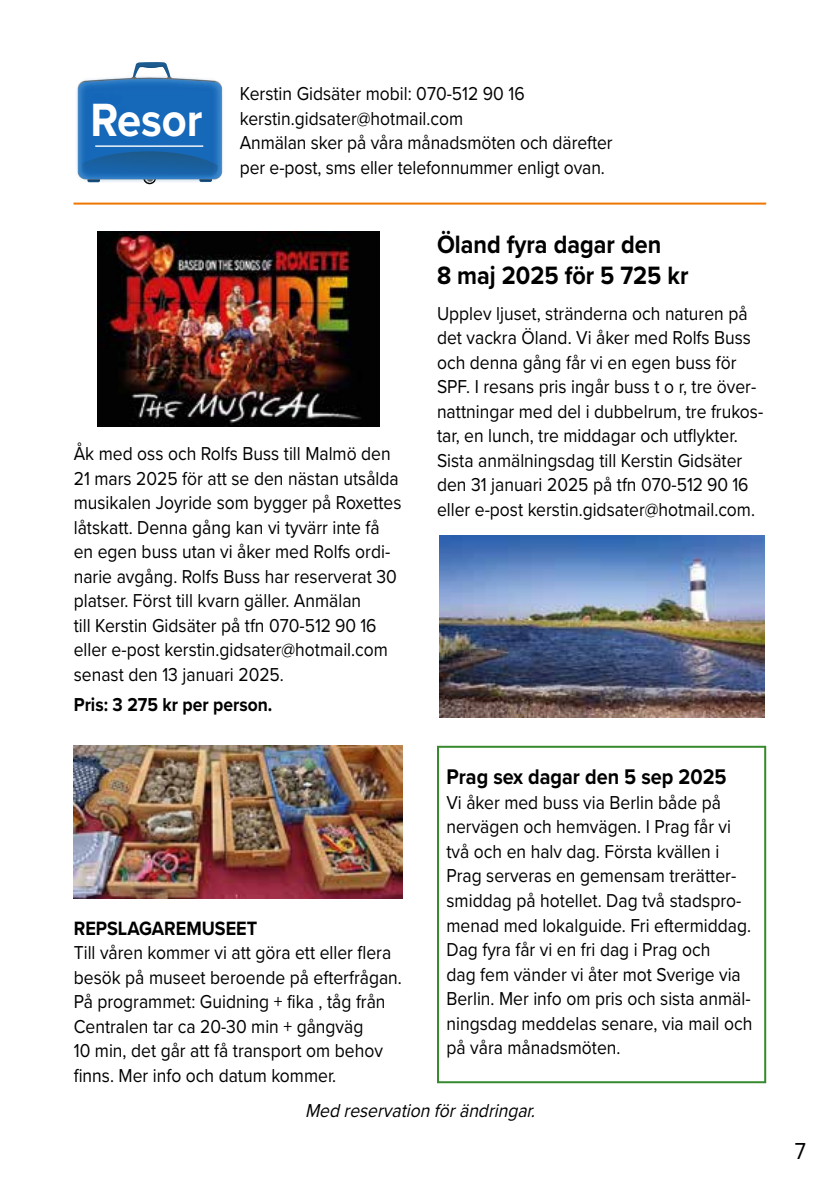
<style>
.page{position:relative;width:840px;height:1191px;background:#fff}
.page>*{position:absolute;margin:0;border:0;box-sizing:border-box;transform-origin:0 0}
.t1{font:700 48.4px "Proxima Nova";color:#fff;scale:.9 1}
.t2{font:700 26px/31.2px "Proxima Nova";color:#000;scale:.9 1}
.t3{font:24px "Proxima Nova";color:#000;scale:.9 1}
.t4{font:700 22px "Proxima Nova";color:#000;scale:.9 1}
.t5{font:700 20px "Proxima Nova";color:#000;scale:.9 1}
.t6{font:19.4px/24.6px "Proxima Nova";color:#000;scale:.9 1}
.t7{font:italic 19.4px "Proxima Nova";color:#000;scale:.9 1}
.t8{font:700 19.4px "Proxima Nova";color:#000;scale:.9 1}
</style>
<div class="page">
<img style="left:76px;top:88px;width:147px;height:97px">
<svg style="left:77px;top:62px;width:145px;height:121px"></svg>
<hr style="left:95px;top:145px;width:108px;height:2px;background:#fff">
<hr style="left:73px;top:203px;width:692px;height:2px;background:#ee7601">
<img style="left:98px;top:232px;width:281px;height:194px">
<img style="left:439px;top:535px;width:324px;height:183px">
<img style="left:74px;top:746px;width:329px;height:152px">
<div style="left:437px;top:746px;width:328px;height:337px;border:2px solid #368a2d"></div>
<h1 class="t1" style="left:90px;top:84px;width:126px">Resor</h1>
<p class="t6" style="left:240px;top:81px;width:415px">Kerstin Gidsäter mobil: 070-512 90 16 kerstin.gidsater@hotmail.com<br>Anmälan sker på våra månadsmöten och därefter per e-post, sms eller telefonnummer enligt ovan.--</p>
<p class="t6" style="left:74px;top:440px;width:365px">Åk med oss och Rolfs Buss till Malmö den 21 mars 2025 för att se den nästan utsålda musikalen Joyride som bygger på Roxettes låtskatt. Denna gång kan vi tyvärr inte få en egen buss utan vi åker med Rolfs ordi&shy;narie avgång. Rolfs Buss har reserverat 30 platser. Först till kvarn gäller. Anmälan<br>till Kerstin Gidsäter på tfn 070-512 90 16 eller e-post kerstin.gidsater@hotmail.com senast den 13 januari 2025.</p>
<p class="t8" style="left:74px;top:690px;width:222px">Pris: 3 275 kr per person.</p>
<p class="t5" style="left:74px;top:913px;width:205px">REPSLAGAREMUSEET</p>
<p class="t6" style="left:74px;top:939px;width:366px">Till våren kommer vi att göra ett eller flera besök på museet beroende på efterfrågan.<br>På programmet: Guidning + fika , tåg från Centralen tar ca 20-30 min + gångväg<br>10 min, det går att få transport om behov finns. Mer info och datum kommer.</p>
<h2 class="t2" style="left:437px;top:228px;width:281px">Öland fyra dagar den<br>8 maj 2025 för 5 725 kr</h2>
<p class="t6" style="left:437px;top:300px;width:364px">Upplev ljuset, stränderna och naturen på det vackra Öland. Vi åker med Rolfs Buss och denna gång får vi en egen buss för SPF. I resans pris ingår buss t o r, tre över&shy;nattningar med del i dubbelrum, tre frukos&shy;tar, en lunch, tre middagar och utflykter.<br>Sista anmälningsdag till Kerstin Gidsäter den 31 januari 2025 på tfn 070-512 90 16 eller e-post kerstin.gidsater@hotmail.com.</p>
<p class="t4" style="left:446px;top:760px;width:312px">Prag sex dagar den 5 sep 2025</p>
<p class="t6" style="left:446px;top:789px;width:341px">Vi åker med buss via Berlin både på nervägen och hemvägen. I Prag får vi två och en halv dag. Första kvällen i Prag serveras en gemensam trerätter&shy;smiddag på hotellet. Dag två stadspro&shy;menad med lokalguide. Fri eftermiddag.<br>Dag fyra får vi en fri dag i Prag och<br>dag fem vänder vi åter mot Sverige via Berlin. Mer info om pris och sista anmäl&shy;ningsdag meddelas senare, via mail och på våra månadsmöten.</p>
<p class="t7" style="left:305px;top:1096px;width:263px">Medreservationförändringar.</p>
<p class="t3" style="left:794px;top:1133px;width:14px">7</p>
</div>
